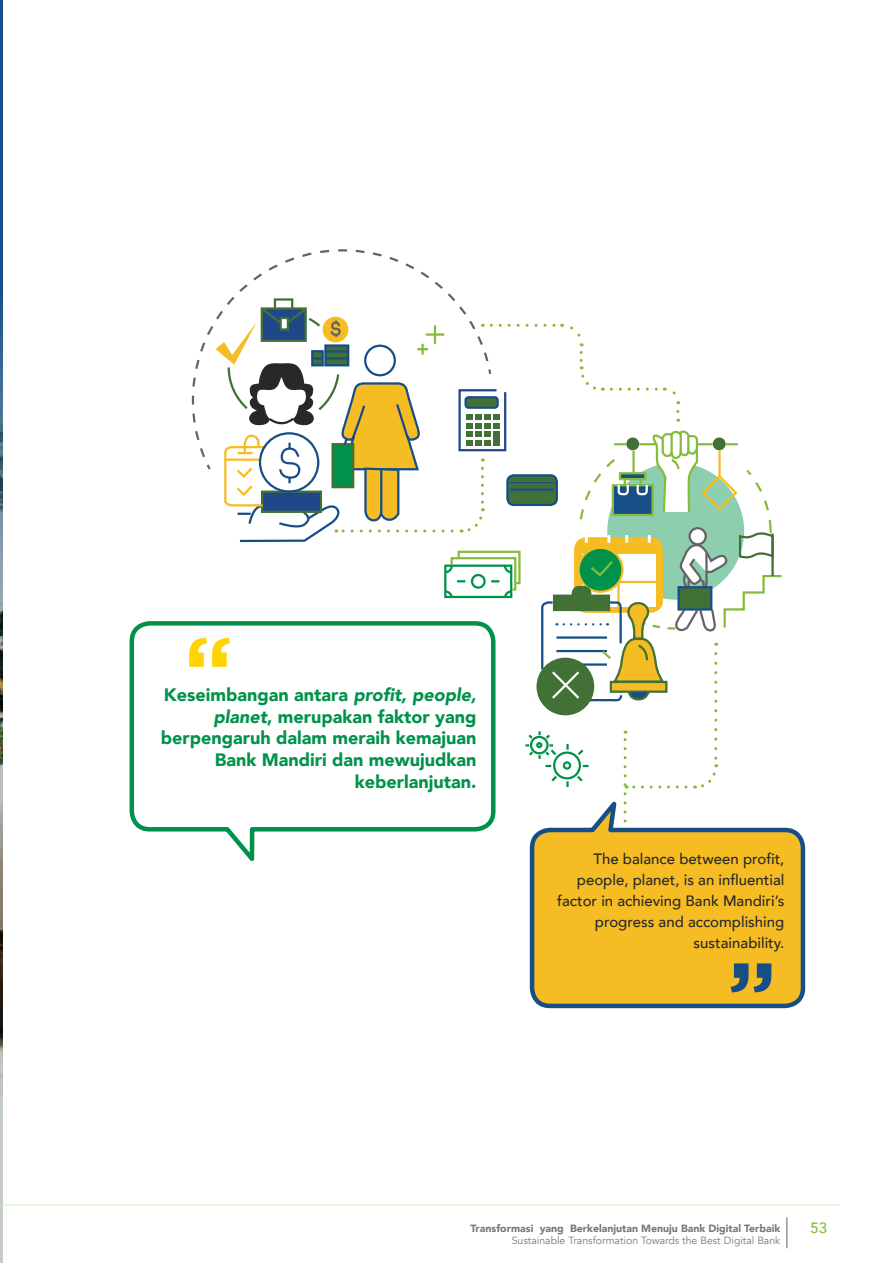
<style>
.page{position:relative;width:893px;height:1263px;background:#fff}
.page>*{position:absolute;margin:0;border:0;box-sizing:border-box;transform-origin:0 0}
.t1{font:900 18px/21.6px "Avenir";color:#00924b;text-align:right}
.t2{font:500 15px/21px "Avenir";color:#292829;text-align:right}
.t3{font:500 15px "Avenir";color:#85bc3c}
.t4{font:900 10.5px "Avenir";color:#77787b}
.t5{font:10.5px "Avenir";color:#77787b}
.s1{font-style:italic}
</style>
<div class="page">
<img style="left:0;top:0;width:2px;height:1263px">
<hr style="left:787px;top:1217px;width:1px;height:31px;background:#636466">
<hr style="left:0;top:1204px;width:839px;height:1px;background:#fff">
<svg style="left:129px;top:621px;width:365px;height:240px"></svg>
<svg style="left:529px;top:821px;width:277px;height:188px;background:#e5b636"></svg>
<svg style="left:731px;top:963px;width:40px;height:29px"></svg>
<svg style="left:189px;top:323px;width:593px;height:498px"></svg>
<svg style="left:191px;top:249px;width:302px;height:223px"></svg>
<p class="t1" style="left:161px;top:684px;width:317px">Keseimbangan antara <span class="s1">profit, people, planet</span>, merupakan faktor yang berpengaruh dalam meraih kemajuan<br>Bank Mandiri dan mewujudkan keberlanjutan.</p>
<p class="t2" style="left:557px;top:847px;width:229px">The balance between profit, people, planet, is an influential factor in achieving Bank Mandiri’s progress and accomplishing sustainability.</p>
<p class="t4" style="left:470px;top:1219px;width:311px">Transformasi yang Berkelanjutan Menuju Bank Digital Terbaik</p>
<p class="t5" style="left:512px;top:1234px;width:270px">Sustainable Transformation Towards the Best Digital Bank</p>
<p class="t3" style="left:810px;top:1215px;width:18px">53</p>
</div>
